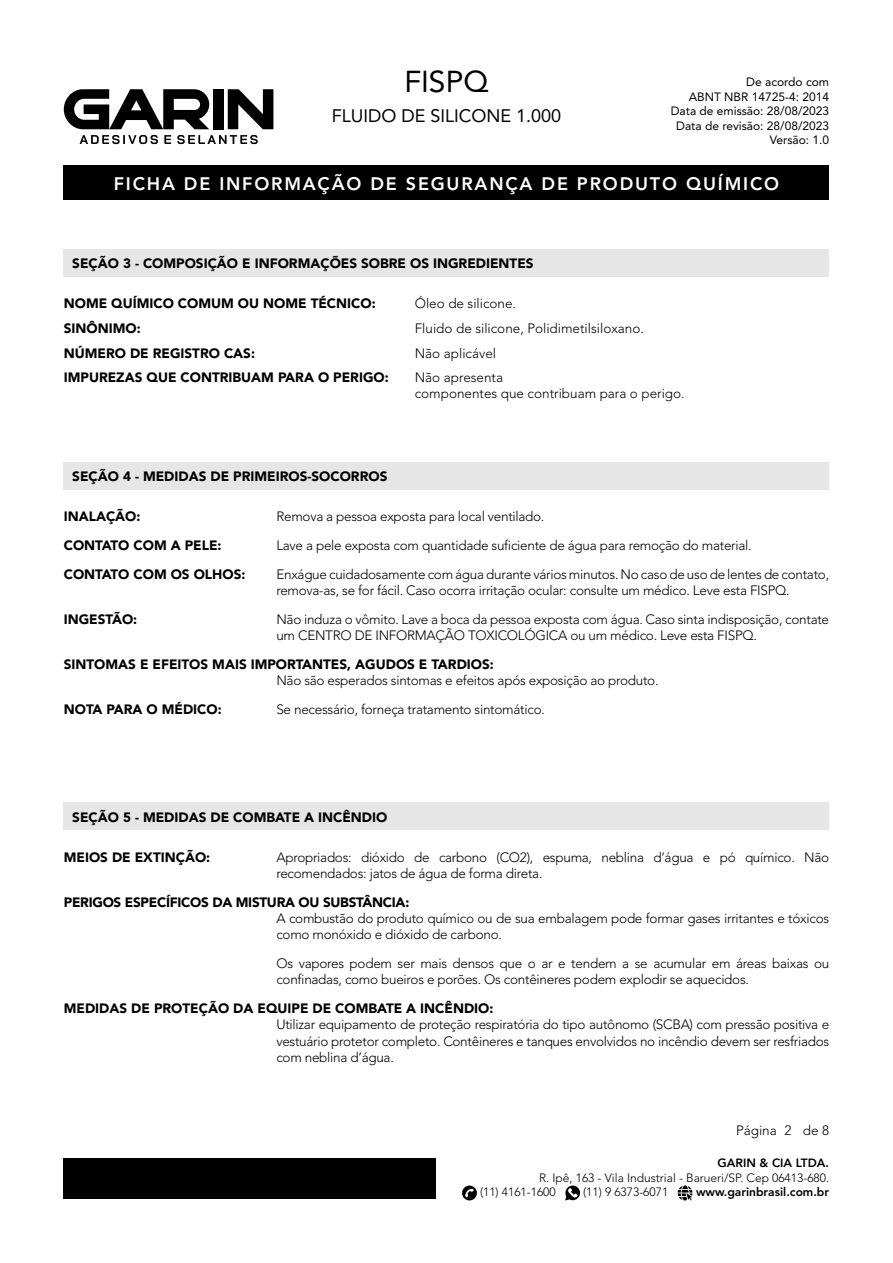
<style>
.page{position:relative;width:893px;height:1263px;background:#fff}
.page>*{position:absolute;margin:0;border:0;box-sizing:border-box;transform-origin:0 0}
.t1{font:30px "Avenir LT Std";color:#000}
.t2{font:800 18px "Avenir LT Std";letter-spacing:.1em;color:#fff}
.t3{font:18px "Avenir LT Std";color:#000}
.t4{font:300 13.5px/16.2px "Avenir LT Std";letter-spacing:-.02em;color:#000}
.t5{font:900 13.5px "Avenir LT Std";color:#000}
.t6{font:300 13.5px/16.2px "Avenir LT Std";color:#000}
.t7{font:900 13.5px "Avenir LT Std";letter-spacing:-.02em;color:#000}
.t8{font:12px/14.4px "Avenir LT Std";color:#000;text-align:right}
.t9{font:300 12px/14.4px "Avenir LT Std";color:#000}
.t10{font:800 12px "Avenir LT Std";color:#000}
.t11{font:800 12px "Avenir";color:#000}
</style>
<div class="page">
<svg style="left:462px;top:1185px;width:15px;height:15px"></svg>
<svg style="left:565px;top:1185px;width:15px;height:15px"></svg>
<svg style="left:678px;top:1185px;width:14px;height:15px"></svg>
<div style="left:64px;top:165px;width:765px;height:35px;background:#000"></div>
<div style="left:64px;top:1158px;width:372px;height:41px;background:#000"></div>
<svg style="left:228px;top:89px;width:45px;height:40px"></svg>
<div style="left:213px;top:89px;width:11px;height:40px;background:#000"></div>
<svg style="left:64px;top:89px;width:145px;height:40px"></svg>
<svg style="left:80px;top:135px;width:178px;height:9px"></svg>
<div style="left:64px;top:249px;width:765px;height:28px;background:#e6e6e6"></div>
<div style="left:64px;top:462px;width:765px;height:27px;background:#e6e6e6"></div>
<div style="left:64px;top:803px;width:765px;height:27px;background:#e6e6e6"></div>
<h1 class="t1" style="left:404px;top:65px;width:85px">FISPQ</h1>
<h2 class="t3" style="left:332px;top:106px;width:231px">FLUIDO DE SILICONE 1.000</h2>
<p class="t8" style="left:671px;top:75px;width:160px">De acordo com<br>ABNT NBR 14725-4: 2014<br>Data de emissão: 28/08/2023<br>Data de revisão: 28/08/2023<br>Versão: 1.0</p>
<h2 class="t2" style="left:114px;top:173px;width:667px">FICHA DE INFORMAÇÃO DE SEGURANÇA DE PRODUTO QUÍMICO</h2>
<p class="t5" style="left:72px;top:255px;width:463px">SEÇÃO 3 - COMPOSIÇÃO E INFORMAÇÕES SOBRE OS INGREDIENTES</p>
<p class="t5" style="left:64px;top:295px;width:313px">NOME QUÍMICO COMUM OU NOME TÉCNICO:</p>
<p class="t6" style="left:415px;top:295px;width:103px">Óleo de silicone.</p>
<p class="t5" style="left:64px;top:320px;width:78px">SINÔNIMO:</p>
<p class="t6" style="left:415px;top:320px;width:231px">Fluido de silicone, Polidimetilsiloxano.</p>
<p class="t5" style="left:64px;top:345px;width:193px">NÚMERO DE REGISTRO CAS:</p>
<p class="t6" style="left:415px;top:345px;width:83px">Não aplicável</p>
<p class="t5" style="left:64px;top:369px;width:326px">IMPUREZAS QUE CONTRIBUAM PARA O PERIGO:</p>
<p class="t6" style="left:415px;top:370px;width:271px">Não apresenta<br>componentes que contribuam para o perigo.</p>
<p class="t5" style="left:72px;top:468px;width:317px">SEÇÃO 4 - MEDIDAS DE PRIMEIROS-SOCORROS</p>
<p class="t5" style="left:64px;top:508px;width:78px">INALAÇÃO:</p>
<p class="t4" style="left:276px;top:508px;width:270px">Remova a pessoa exposta para local ventilado.</p>
<p class="t5" style="left:64px;top:537px;width:159px">CONTATO COM A PELE:</p>
<p class="t4" style="left:276px;top:537px;width:477px">Lave a pele exposta com quantidade suficiente de água para remoção do material.</p>
<p class="t5" style="left:64px;top:566px;width:183px">CONTATO COM OS OLHOS:</p>
<p class="t4" style="left:276px;top:566px;width:554px">Enxágue cuidadosamente com água durante vários minutos. No caso de uso de lentes de contato, remova-as, se for fácil. Caso ocorra irritação ocular: consulte um médico. Leve esta FISPQ.</p>
<p class="t5" style="left:64px;top:611px;width:75px">INGESTÃO:</p>
<p class="t4" style="left:276px;top:611px;width:554px">Não induza o vômito. Lave a boca da pessoa exposta com água. Caso sinta indisposição, contate um CENTRO DE INFORMAÇÃO TOXICOLÓGICA ou um médico. Leve esta FISPQ.</p>
<p class="t5" style="left:64px;top:656px;width:432px">SINTOMAS E EFEITOS MAIS IMPORTANTES, AGUDOS E TARDIOS:</p>
<p class="t4" style="left:276px;top:673px;width:384px">Não são esperados sintomas e efeitos após exposição ao produto.</p>
<p class="t5" style="left:64px;top:701px;width:159px">NOTA PARA O MÉDICO:</p>
<p class="t4" style="left:276px;top:702px;width:270px">Se necessário, forneça tratamento sintomático.</p>
<p class="t5" style="left:72px;top:809px;width:317px">SEÇÃO 5 - MEDIDAS DE COMBATE A INCÊNDIO</p>
<p class="t5" style="left:64px;top:849px;width:148px">MEIOS DE EXTINÇÃO:</p>
<p class="t4" style="left:276px;top:849px;width:554px">Apropriados: dióxido de carbono (CO2), espuma, neblina d’água e pó químico. Não recomendados: jatos de água de forma direta.</p>
<p class="t7" style="left:64px;top:894px;width:347px">PERIGOS ESPECÍFICOS DA MISTURA OU SUBSTÂNCIA:</p>
<p class="t4" style="left:276px;top:910px;width:554px">A combustão do produto químico ou de sua embalagem pode formar gases irritantes e tóxicos como monóxido e dióxido de carbono.</p>
<p class="t4" style="left:276px;top:955px;width:554px">Os vapores podem ser mais densos que o ar e tendem a se acumular em áreas baixas ou confinadas, como bueiros e porões. Os contêineres podem explodir se aquecidos.</p>
<p class="t5" style="left:64px;top:1000px;width:431px">MEDIDAS DE PROTEÇÃO DA EQUIPE DE COMBATE A INCÊNDIO:</p>
<p class="t4" style="left:276px;top:1017px;width:554px;text-align:justify">Utilizar equipamento de proteção respiratória do tipo autônomo (SCBA) com pressão positiva e vestuário protetor completo. Contêineres e tanques envolvidos no incêndio devem ser resfriados com neblina d’água.</p>
<p class="t6" style="left:736px;top:1122px;width:95px">Página 2 de 8</p>
<p class="t11" style="left:718px;top:1154px;width:113px">GARIN &amp; CIA LTDA.</p>
<p class="t9" style="left:480px;top:1170px;width:351px;text-indent:59px">R. Ipê, 163 - Vila Industrial - Barueri/SP. Cep 06413-680. (11) 4161-1600</p>
<p class="t9" style="left:583px;top:1185px;width:87px">(11) 9 6373-6071</p>
<p class="t10" style="left:696px;top:1185px;width:135px">www.garinbrasil.com.br</p>
</div>
